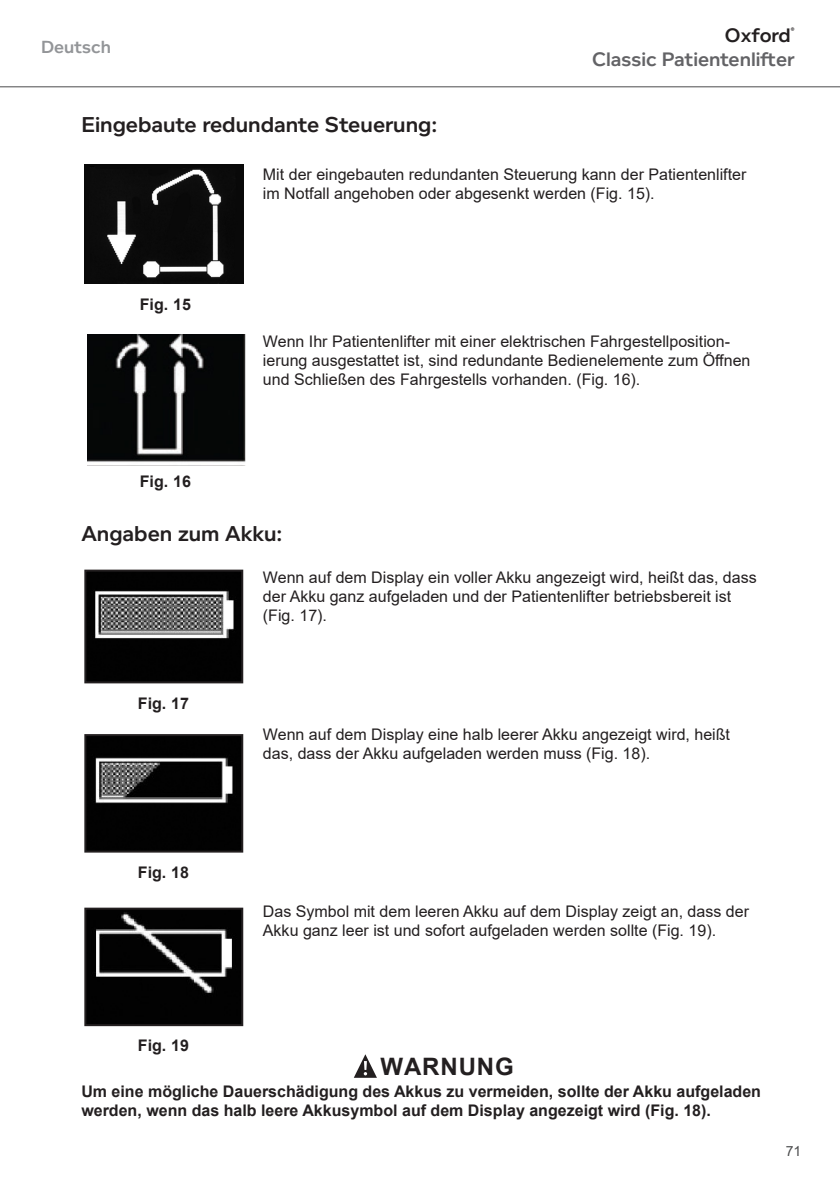
<style>
.page{position:relative;width:840px;height:1191px;background:#fff}
.page>*{position:absolute;margin:0;border:0;box-sizing:border-box;transform-origin:0 0}
.Warning{font:700 24px "Arial";letter-spacing:.035em;color:#231f20}
.t1{font:600 22px "Foundry Context";color:#231f20}
.t2{font:600 20px "Foundry Context";color:#636366}
.t3{font:600 20px "Foundry Context";color:#231f20}
.t4{font:600 18px "Foundry Context";color:#939598}
.t5{font:16px/19.2px "Arial";color:#231f20}
.Subheads_Labels{font:700 16px/19.2px "Arial";color:#231f20}
.t6{font:14px "Arial";color:#4b4c4d}
.t7{font:600 8px "Foundry Context";color:#231f20}
</style>
<div class="page">
<hr style="left:0;top:86px;width:839px;height:1px;background:#4b4c4d">
<img style="left:87px;top:334px;width:158px;height:132px">
<svg style="left:354px;top:1054px;width:23px;height:23px"></svg>
<img style="left:87px;top:572px;width:153px;height:108px">
<div style="left:84px;top:569px;width:159px;height:114px;border:2px solid #231f20"></div>
<img style="left:87px;top:737px;width:153px;height:112px">
<div style="left:84px;top:734px;width:159px;height:118px;border:2px solid #231f20"></div>
<img style="left:87px;top:910px;width:153px;height:113px">
<div style="left:84px;top:907px;width:159px;height:119px;border:2px solid #231f20"></div>
<img style="left:85px;top:164px;width:158px;height:119px">
<p class="t4" style="left:41px;top:36px;width:71px">Deutsch</p>
<p class="t3" style="left:724px;top:23px;width:67px">Oxford</p>
<p class="t7" style="left:790px;top:25px;width:5px">®</p>
<p class="t2" style="left:591px;top:47px;width:204px">Classic Patientenlifter</p>
<p class="t1" style="left:81px;top:112px;width:357px">Eingebaute redundante Steuerung:</p>
<p class="t5" style="left:263px;top:165px;width:484px">Mit der eingebauten redundanten Steuerung kann der Patientenlifter im Notfall angehoben oder abgesenkt werden (Fig. 15).</p>
<p class="Subheads_Labels" style="left:140px;top:294px;width:53px">Fig. 15</p>
<p class="Subheads_Labels" style="left:140px;top:472px;width:53px">Fig. 16</p>
<p class="t5" style="left:263px;top:331px;width:489px">Wenn Ihr Patientenlifter mit einer elektrischen Fahrgestellposition&shy;ierung ausgestattet ist, sind redundante Bedienelemente zum Öffnen und Schließen des Fahrgestells vorhanden. (Fig. 16).</p>
<p class="t1" style="left:81px;top:520px;width:202px">Angaben zum Akku:</p>
<p class="t5" style="left:263px;top:567px;width:495px">Wenn auf dem Display ein voller Akku angezeigt wird, heißt das, dass der Akku ganz aufgeladen und der Patientenlifter betriebsbereit ist (Fig. 17).</p>
<p class="Subheads_Labels" style="left:138px;top:694px;width:53px">Fig. 17</p>
<p class="Subheads_Labels" style="left:138px;top:863px;width:53px">Fig. 18</p>
<p class="Subheads_Labels" style="left:138px;top:1036px;width:53px">Fig. 19</p>
<p class="t5" style="left:263px;top:725px;width:468px">Wenn auf dem Display eine halb leerer Akku angezeigt wird, heißt das, dass der Akku aufgeladen werden muss (Fig. 18).</p>
<p class="t5" style="left:263px;top:901px;width:487px">Das Symbol mit dem leeren Akku auf dem Display zeigt an, dass der<br>Akku ganz leer ist und sofort aufgeladen werden sollte (Fig. 19).</p>
<p class="Warning" style="left:380px;top:1049px;width:135px">WARNUNG</p>
<p class="Subheads_Labels" style="left:81px;top:1082px;width:680px">Um eine mögliche Dauerschädigung des Akkus zu vermeiden, sollte der Akku aufgeladen werden, wenn das halb leere Akkusymbol auf dem Display angezeigt wird (Fig. 18).</p>
<p class="t6" style="left:785px;top:1141px;width:17px">71</p>
</div>
